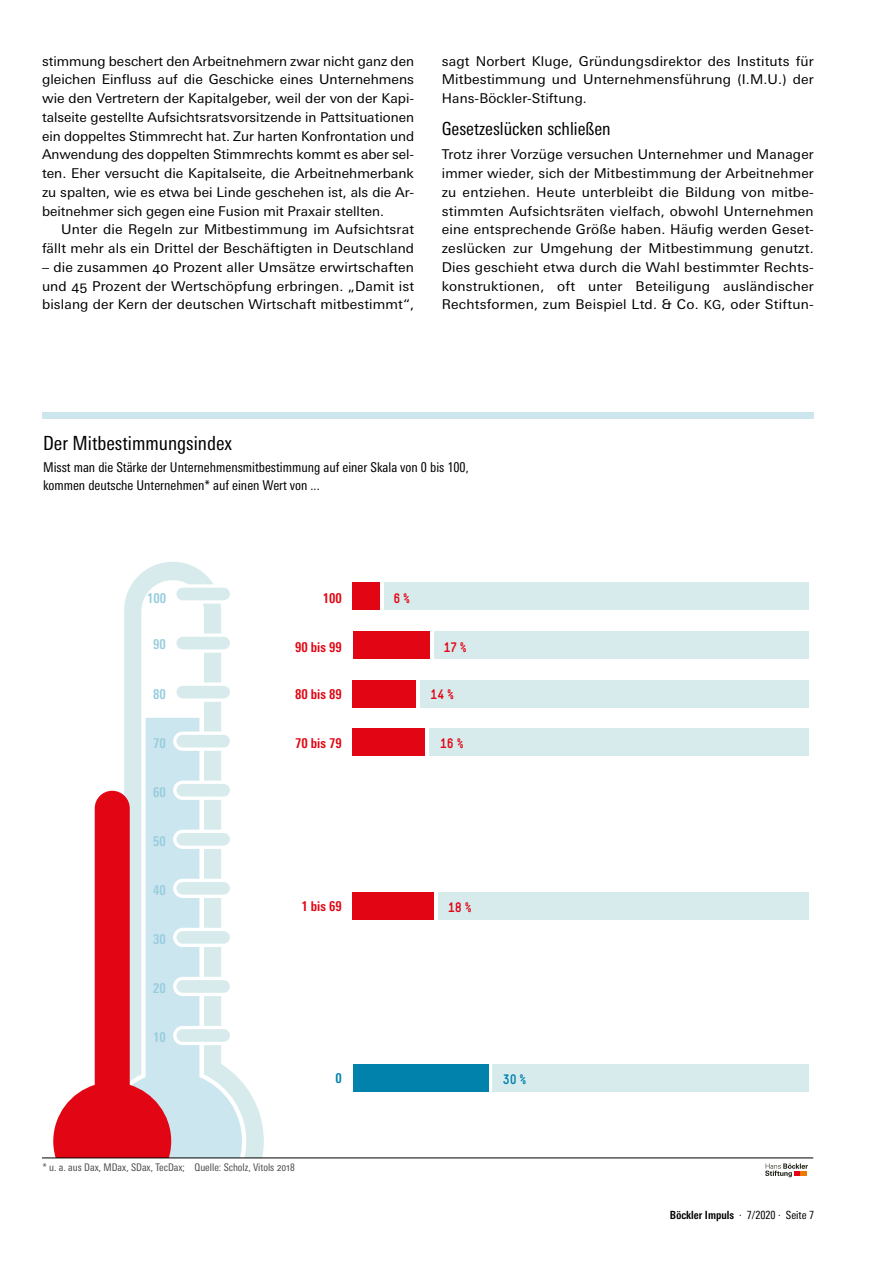
<style>
.page{position:relative;width:893px;height:1263px;background:#fff}
.page>*{position:absolute;margin:0;border:0;box-sizing:border-box;transform-origin:0 0}
.t1{font:condensed 19.5px "Univers Next Pro";color:#000}
.t2{font:condensed 18px "Univers Next Pro";color:#000}
.t3{font:13.5px/18.8px "Univers Next Pro";letter-spacing:.01em;color:#000;text-align:justify}
.t4{font:condensed 13.5px/18px "Univers Next Pro";color:#000}
.t5{font:700 condensed 13.5px "Univers Next Pro";color:#e20513}
.t6{font:700 condensed 13.5px "Univers Next Pro";color:#99cdde}
.t7{font:13.5px "Simple HBS";color:#e20513}
.t8{font:13.5px "Simple HBS";color:#0082ad}
.t9{font:700 condensed 13.5px "Univers Next Pro";color:#0082ad}
.t10{font:condensed 11.25px "Univers Next Pro";color:#000}
.t11{font:condensed 10.5px "Univers Next Pro";color:#4d4d4d}
.s1{font-size:12.45px}
.s2{font-weight:700}
</style>
<div class="page">
<div style="left:439px;top:892px;width:370px;height:28px;background:#d7ebed"></div>
<div style="left:353px;top:892px;width:81px;height:28px;background:#e20513"></div>
<div style="left:493px;top:1064px;width:316px;height:27px;background:#d7ebed"></div>
<div style="left:353px;top:1064px;width:135px;height:27px;background:#0082ad"></div>
<div style="left:384px;top:583px;width:425px;height:27px;background:#d7ebed"></div>
<div style="left:353px;top:583px;width:27px;height:27px;background:#e20513"></div>
<div style="left:434px;top:631px;width:375px;height:27px;background:#d7ebed"></div>
<div style="left:353px;top:631px;width:77px;height:27px;background:#e20513"></div>
<div style="left:421px;top:680px;width:388px;height:27px;background:#d7ebed"></div>
<div style="left:353px;top:680px;width:63px;height:27px;background:#e20513"></div>
<div style="left:430px;top:729px;width:379px;height:27px;background:#d7ebed"></div>
<div style="left:353px;top:729px;width:72px;height:27px;background:#e20513"></div>
<svg style="left:135px;top:562px;width:129px;height:596px"></svg>
<svg style="left:124px;top:580px;width:122px;height:578px"></svg>
<svg style="left:110px;top:718px;width:132px;height:440px"></svg>
<svg style="left:53px;top:791px;width:118px;height:367px"></svg>
<div style="left:175px;top:1027px;width:57px;height:16px;background:#d7ebed;border-radius:8px"></div>
<div style="left:173px;top:1026px;width:60px;height:19px;border:3px solid #fff;border-radius:8px"></div>
<div style="left:175px;top:978px;width:57px;height:16px;background:#d7ebed;border-radius:8px"></div>
<div style="left:173px;top:977px;width:60px;height:19px;border:3px solid #fff;border-radius:8px"></div>
<div style="left:175px;top:929px;width:57px;height:16px;background:#d7ebed;border-radius:8px"></div>
<div style="left:173px;top:928px;width:60px;height:19px;border:3px solid #fff;border-radius:8px"></div>
<div style="left:175px;top:880px;width:57px;height:16px;background:#d7ebed;border-radius:8px"></div>
<div style="left:173px;top:879px;width:60px;height:19px;border:3px solid #fff;border-radius:8px"></div>
<div style="left:175px;top:831px;width:57px;height:16px;background:#d7ebed;border-radius:8px"></div>
<div style="left:173px;top:830px;width:60px;height:19px;border:3px solid #fff;border-radius:8px"></div>
<div style="left:175px;top:782px;width:57px;height:16px;background:#d7ebed;border-radius:8px"></div>
<div style="left:173px;top:781px;width:60px;height:19px;border:3px solid #fff;border-radius:8px"></div>
<div style="left:175px;top:733px;width:57px;height:16px;background:#d7ebed;border-radius:8px"></div>
<div style="left:173px;top:731px;width:60px;height:20px;border:3px solid #fff;border-radius:8px"></div>
<div style="left:175px;top:684px;width:57px;height:16px;background:#d7ebed;border-radius:8px"></div>
<div style="left:173px;top:682px;width:60px;height:20px;border:3px solid #fff;border-radius:8px"></div>
<div style="left:175px;top:635px;width:57px;height:16px;background:#d7ebed;border-radius:8px"></div>
<div style="left:173px;top:633px;width:60px;height:20px;border:3px solid #fff;border-radius:8px"></div>
<div style="left:175px;top:586px;width:57px;height:16px;background:#d7ebed;border-radius:8px"></div>
<div style="left:173px;top:584px;width:60px;height:20px;border:3px solid #fff;border-radius:8px"></div>
<div style="left:42px;top:412px;width:771px;height:7px;background:#cde6ee"></div>
<svg style="left:765px;top:1163px;width:43px;height:14px"></svg>
<hr style="left:42px;top:1158px;width:771px;height:1px;background:#000">
<p class="t3" style="left:42px;top:51px;width:374px">stimmung beschert den Arbeitnehmern zwar nicht ganz den gleichen Einfluss auf die Geschicke eines Unternehmens wie den Vertretern der Kapitalgeber, weil der von der Kapi&shy;talseite gestellte Aufsichtsratsvorsitzende in Pattsituationen ein doppeltes Stimmrecht hat. Zur harten Konfrontation und Anwendung des doppelten Stimmrechts kommt es aber sel&shy;ten. Eher versucht die Kapitalseite, die Arbeitnehmerbank zu spalten, wie es etwa bei Linde geschehen ist, als die Ar&shy;beitnehmer sich gegen eine Fusion mit Praxair stellten.</p>
<p class="t3" style="left:42px;top:220px;width:374px;text-align:right">Unter die Regeln zur Mitbestimmung im Aufsichtsrat fällt mehr als ein Drittel der Beschäftigten in Deutschland</p>
<p class="t3" style="left:42px;top:258px;width:374px">– die zusammen 40 Prozent aller Umsätze erwirtschaften und 45 Prozent der Wertschöpfung erbringen. „Damit ist bislang der Kern der deutschen Wirtschaft mitbestimmt“,</p>
<p class="t3" style="left:442px;top:51px;width:374px">sagt Norbert Kluge, Gründungsdirektor des Instituts für Mitbestimmung und Unternehmensführung (I.M.U.) der Hans-Böckler-Stiftung.</p>
<h2 class="t2" style="left:442px;top:118px;width:170px">Gesetzeslücken schließen</h2>
<p class="t3" style="left:442px;top:145px;width:374px">Trotz ihrer Vorzüge versuchen Unternehmer und Manager immer wieder, sich der Mitbestimmung der Arbeitnehmer zu entziehen. Heute unterbleibt die Bildung von mitbe&shy;stimmten Aufsichtsräten vielfach, obwohl Unternehmen eine entsprechende Größe haben. Häufig werden Geset&shy;zeslücken zur Umgehung der Mitbestimmung genutzt.<br>Dies geschieht etwa durch die Wahl bestimmter Rechts&shy;konstruktionen, oft unter Beteiligung ausländischer Rechtsformen, zum Beispiel Ltd. &amp; Co. <span class="s1">KG</span>, oder Stiftun-</p>
<h1 class="t1" style="left:43px;top:432px;width:191px">Der Mitbestimmungsindex</h1>
<p class="t4" style="left:43px;top:458px;width:427px">Misst man die Stärke der Unternehmensmitbestimmung auf einer Skala von 0 bis 100, kommen deutsche Unternehmen* auf einen Wert von ...</p>
<p class="t6" style="left:147px;top:590px;width:21px">100</p>
<p class="t6" style="left:153px;top:637px;width:14px">90</p>
<p class="t6" style="left:153px;top:686px;width:14px">80</p>
<p class="t6" style="left:153px;top:735px;width:14px">70</p>
<p class="t6" style="left:153px;top:784px;width:14px">60</p>
<p class="t6" style="left:153px;top:833px;width:14px">50</p>
<p class="t6" style="left:153px;top:882px;width:14px">40</p>
<p class="t6" style="left:153px;top:931px;width:14px">30</p>
<p class="t6" style="left:153px;top:980px;width:14px">20</p>
<p class="t6" style="left:153px;top:1030px;width:14px">10</p>
<p class="t5" style="left:323px;top:590px;width:21px">100</p>
<p class="t7" style="left:393px;top:590px;width:18px">6 %</p>
<p class="t5" style="left:295px;top:639px;width:48px">90 bis 99</p>
<p class="t7" style="left:444px;top:639px;width:25px">17 %</p>
<p class="t5" style="left:295px;top:686px;width:48px">80 bis 89</p>
<p class="t7" style="left:431px;top:687px;width:25px">14 %</p>
<p class="t5" style="left:295px;top:736px;width:48px">70 bis 79</p>
<p class="t7" style="left:440px;top:736px;width:25px">16 %</p>
<p class="t5" style="left:301px;top:899px;width:42px">1 bis 69</p>
<p class="t9" style="left:336px;top:1070px;width:8px">0</p>
<p class="t7" style="left:448px;top:899px;width:25px">18 %</p>
<p class="t11" style="left:42px;top:1161px;width:254px">* u. a. aus Dax, MDax, SDax, TecDax; Quelle: Scholz, Vitols 2018</p>
<p class="t8" style="left:503px;top:1071px;width:25px">30 %</p>
<p class="t10" style="left:670px;top:1208px;width:146px"><span class="s2">Böckler Impuls</span> · 7/2020 · Seite 7</p>
</div>
